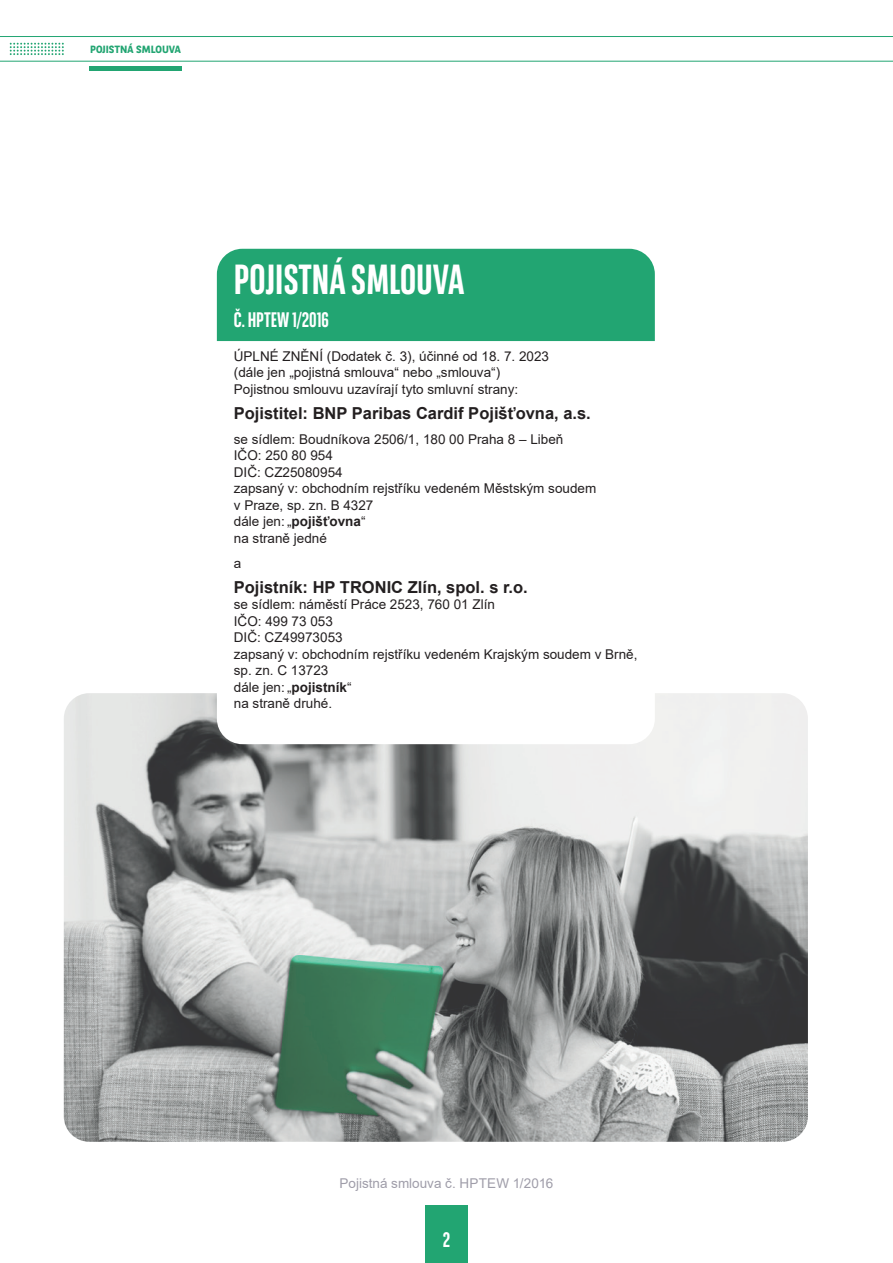
<style>
.page{position:relative;width:893px;height:1263px;background:#fff}
.page>*{position:absolute;margin:0;border:0;box-sizing:border-box;transform-origin:0 0}
.headline{font:700 42px "BNPP Sans Condensed";color:#fff}
.headline-2{font:700 21px "BNPP Sans Condensed";color:#fff}
.List_Paragraph{font:700 16.5px "Arial";color:#231f20}
.List_Paragraph-2{font:13.5px/16.5px "Arial";color:#231f20}
.t1{font:13.5px "Arial";color:#9f9da9}
.t2{font:700 10.5px "BNPP Sans";color:#22a572}
.s1{font-weight:700}
</style>
<div class="page">
<img style="left:64px;top:693px;width:744px;height:449px">
<div style="left:217px;top:249px;width:438px;height:495px;background:#fff;border-radius:26px"></div>
<div style="left:425px;top:1205px;width:43px;height:58px;background:#22a572"></div>
<div style="left:90px;top:66px;width:92px;height:5px;background:#22a572"></div>
<div style="left:217px;top:249px;width:438px;height:92px;background:#22a572"></div>
<svg style="left:0;top:36px;width:893px;height:26px"></svg>
<p class="t2" style="left:90px;top:42px;width:92px">POJISTNÁ SMLOUVA</p>
<p class="headline" style="left:234px;top:255px;width:232px">POJISTNÁ SMLOUVA</p>
<p class="headline-2" style="left:234px;top:308px;width:97px">Č. HPTEW 1/2016</p>
<p class="List_Paragraph-2" style="left:234px;top:348px;width:317px">ÚPLNÉ ZNĚNÍ (Dodatek č. 3), účinné od 18. 7. 2023</p>
<p class="List_Paragraph-2" style="left:234px;top:364px;width:268px">(dále jen „pojistná smlouva“ nebo „smlouva“)</p>
<p class="List_Paragraph-2" style="left:234px;top:381px;width:286px">Pojistnou smlouvu uzavírají tyto smluvní strany:</p>
<p class="List_Paragraph" style="left:234px;top:401px;width:358px">Pojistitel: BNP Paribas Cardif Pojišťovna, a.s.</p>
<p class="List_Paragraph-2" style="left:234px;top:431px;width:364px">se sídlem: Boudníkova 2506/1, 180 00 Praha 8 – Libeň<br>IČO: 250 80 954<br>DIČ: CZ25080954<br>zapsaný v: obchodním rejstříku vedeném Městským soudem v Praze, sp. zn. B 4327<br>dále jen: „<span class="s1">pojišťovna</span>“<br>na straně jedné</p>
<p class="List_Paragraph-2" style="left:234px;top:555px;width:9px">a</p>
<p class="List_Paragraph" style="left:234px;top:575px;width:295px">Pojistník: HP TRONIC Zlín, spol. s r.o.</p>
<p class="List_Paragraph-2" style="left:234px;top:596px;width:263px">se sídlem: náměstí Práce 2523, 760 01 Zlín</p>
<p class="List_Paragraph-2" style="left:234px;top:613px;width:101px">IČO: 499 73 053</p>
<p class="List_Paragraph-2" style="left:234px;top:629px;width:110px">DIČ: CZ49973053</p>
<p class="List_Paragraph-2" style="left:234px;top:646px;width:405px">zapsaný v: obchodním rejstříku vedeném Krajským soudem v Brně, sp. zn. C 13723</p>
<p class="List_Paragraph-2" style="left:234px;top:679px;width:119px">dále jen: „<span class="s1">pojistník</span>“</p>
<p class="List_Paragraph-2" style="left:234px;top:695px;width:100px">na straně druhé.</p>
<p class="t1" style="left:339px;top:1174px;width:215px">Pojistná smlouva č. HPTEW 1/2016</p>
<h2 class="headline-2" style="left:443px;top:1228px;width:9px">2</h2>
</div>
